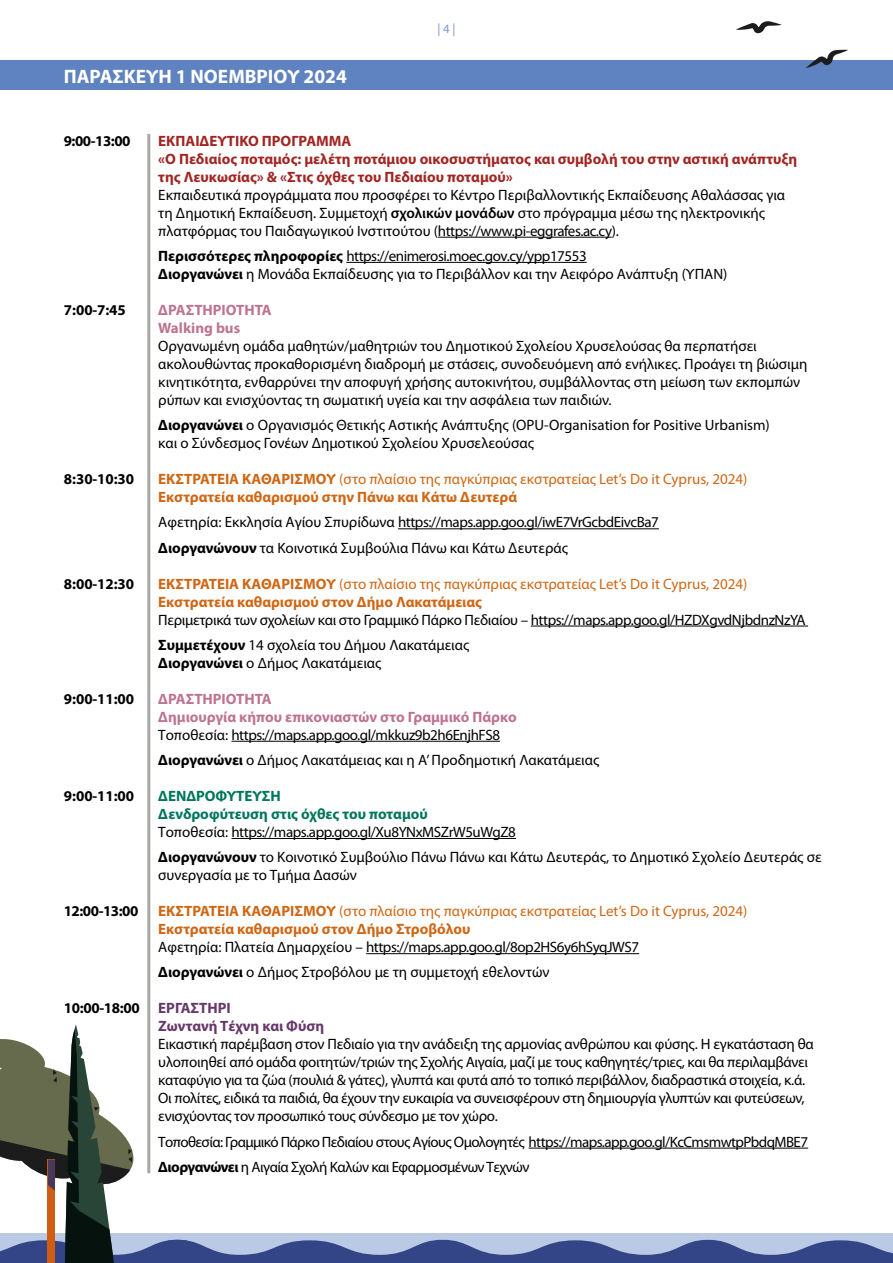
<style>
.page{position:relative;width:893px;height:1263px;background:#fff}
.page>*{position:absolute;margin:0;border:0;box-sizing:border-box;transform-origin:0 0}
.t1{font:700 19.5px "Myriad Pro";color:#fff}
.t2{font:15px/18px "Myriad Pro";letter-spacing:-.005em;color:#000}
.t3{font:700 15px/18px "Myriad Pro";color:#cf6715}
.t4{font:15px/25.2px "Myriad Pro";letter-spacing:-.04em;color:#000}
.t5{font:700 15px/18px "Myriad Pro";color:#a12523}
.t6{font:700 15px/18px "Myriad Pro";color:#be7391}
.t7{font:700 15px "Myriad Pro";color:#000}
.t8{font:700 15px/18px "Myriad Pro";color:#00765c}
.t9{font:700 15px/18px "Myriad Pro";color:#663769}
.t10{font:12.75px "Myriad Pro";color:#7f97cd}
.s1{font-weight:600}
.s2{font-weight:700}
.s3{font-weight:400}
.s4{color:#000}
</style>
<div class="page">
<div style="left:0;top:61px;width:893px;height:29px;background:#5f82c1"></div>
<hr style="left:438px;top:237px;width:174px;height:1px;background:#000">
<hr style="left:346px;top:262px;width:241px;height:1px;background:#000">
<hr style="left:398px;top:528px;width:261px;height:1px;background:#000">
<hr style="left:531px;top:626px;width:277px;height:1px;background:#000">
<hr style="left:231px;top:741px;width:269px;height:1px;background:#000">
<hr style="left:231px;top:838px;width:285px;height:1px;background:#000">
<hr style="left:366px;top:953px;width:273px;height:1px;background:#000">
<hr style="left:147px;top:134px;width:3px;height:1039px;background:#a8a8a7">
<svg style="left:0;top:1024px;width:893px;height:239px"></svg>
<svg style="left:806px;top:50px;width:42px;height:18px"></svg>
<svg style="left:736px;top:21px;width:46px;height:12px"></svg>
<h1 class="t1" style="left:64px;top:63px;width:285px">ΠΑΡΑΣΚΕΥΗ 1 ΝΟΕΜΒΡΙΟΥ 2024</h1>
<p class="t10" style="left:437px;top:21px;width:20px">| 4 |</p>
<p class="t7" style="left:64px;top:131px;width:68px">9:00-13:00</p>
<p class="t5" style="left:158px;top:131px;width:641px">ΕΚΠΑΙΔΕΥΤΙΚΟ ΠΡΟΓΡΑΜΜΑ<br>«Ο Πεδιαίος ποταμός: μελέτη ποτάμιου οικοσυστήματος και συμβολή του στην αστική ανάπτυξη της Λευκωσίας» &amp; «Στις όχθες του Πεδιαίου ποταμού»</p>
<p class="t2" style="left:158px;top:185px;width:628px">Εκπαιδευτικά προγράμματα που προσφέρει το Κέντρο Περιβαλλοντικής Εκπαίδευσης Αθαλάσσας για τη Δημοτική Εκπαίδευση. Συμμετοχή <span class="s1">σχολικών μονάδων</span> στο πρόγραμμα μέσω της ηλεκτρονικής πλατφόρμας του Παιδαγωγικού Ινστιτούτου (https://www.pi-eggrafes.ac.cy).</p>
<p class="t2" style="left:158px;top:247px;width:571px"><span class="s2">Περισσότερες πληροφορίες</span> https://enimerosi.moec.gov.cy/ypp17553<br><span class="s2">Διοργανώνει</span> η Μονάδα Εκπαίδευσης για το Περιβάλλον και την Αειφόρο Ανάπτυξη (ΥΠΑΝ)</p>
<p class="t7" style="left:64px;top:300px;width:64px">7:00-7:45</p>
<p class="t6" style="left:158px;top:300px;width:115px">ΔΡΑΣΤΗΡΙΟΤΗΤΑ<br>Walking bus</p>
<p class="t2" style="left:158px;top:337px;width:651px">Οργανωμένη ομάδα μαθητών/μαθητριών του Δημοτικού Σχολείου Χρυσελούσας θα περπατήσει ακολουθώντας προκαθορισμένη διαδρομή με στάσεις, συνοδευόμενη από ενήλικες. Προάγει τη βιώσιμη κινητικότητα, ενθαρρύνει την αποφυγή χρήσης αυτοκινήτου, συμβάλλοντας στη μείωση των εκπομπών ρύπων και ενισχύοντας τη σωματική υγεία και την ασφάλεια των παιδιών.</p>
<p class="t2" style="left:158px;top:416px;width:613px"><span class="s2">Διοργανώνει</span> ο Οργανισμός Θετικής Αστικής Ανάπτυξης (OPU-Organisation for Positive Urbanism) και ο Σύνδεσμος Γονέων Δημοτικού Σχολείου Χρυσελεούσας</p>
<p class="t7" style="left:64px;top:469px;width:72px">8:30-10:30</p>
<p class="t3" style="left:158px;top:470px;width:591px">ΕΚΣΤΡΑΤΕΙΑ ΚΑΘΑΡΙΣΜΟΥ <span class="s3">(στο πλαίσιο της παγκύπριας εκστρατείας Let’s Do it Cyprus, 2024)<br></span>Εκστρατεία καθαρισμού στην Πάνω και Κάτω Δευτερά</p>
<p class="t2" style="left:158px;top:509px;width:502px;line-height:25.2px">Αφετηρία: Εκκλησία Αγίου Σπυρίδωνα https://maps.app.goo.gl/iwE7VrGcbdEivcBa7<br><span class="s2">Διοργανώνουν</span> τα Κοινοτικά Συμβούλια Πάνω και Κάτω Δευτεράς</p>
<p class="t7" style="left:64px;top:574px;width:72px">8:00-12:30</p>
<p class="t3" style="left:158px;top:574px;width:591px">ΕΚΣΤΡΑΤΕΙΑ ΚΑΘΑΡΙΣΜΟΥ <span class="s3">(στο πλαίσιο της παγκύπριας εκστρατείας Let’s Do it Cyprus, 2024)<br></span>Εκστρατεία καθαρισμού στον Δήμο Λακατάμειας</p>
<p class="t2" style="left:158px;top:607px;width:649px;line-height:25.2px">Περιμετρικά των σχολείων και στο Γραμμικό Πάρκο Πεδιαίου – https://maps.app.goo.gl/HZDXgvdNjbdnzNzYA<br><span class="s2">Συμμετέχουν</span> 14 σχολεία του Δήμου Λακατάμειας</p>
<p class="t2" style="left:158px;top:653px;width:225px"><span class="s2">Διοργανώνει</span> ο Δήμος Λακατάμειας</p>
<p class="t7" style="left:64px;top:689px;width:72px">9:00-11:00</p>
<p class="t6" style="left:158px;top:689px;width:360px">ΔΡΑΣΤΗΡΙΟΤΗΤΑ<br>Δημιουργία κήπου επικονιαστών στο Γραμμικό Πάρκο</p>
<p class="t2" style="left:158px;top:722px;width:443px;line-height:25.2px">Τοποθεσία: https://maps.app.goo.gl/mkkuz9b2h6EnjhFS8<br><span class="s2">Διοργανώνει</span> ο Δήμος Λακατάμειας και η Α’ Προδημοτική Λακατάμειας</p>
<p class="t7" style="left:64px;top:786px;width:72px">9:00-11:00</p>
<p class="t8" style="left:158px;top:786px;width:271px">ΔΕΝΔΡΟΦΥΤΕΥΣΗ<br>Δενδροφύτευση στις όχθες του ποταμού</p>
<p class="t2" style="left:158px;top:819px;width:665px;line-height:25.2px">Τοποθεσία: https://maps.app.goo.gl/Xu8YNxMSZrW5uWgZ8<br><span class="s2">Διοργανώνουν</span> το Κοινοτικό Συμβούλιο Πάνω Πάνω και Κάτω Δευτεράς, το Δημοτικό Σχολείο Δευτεράς σε</p>
<p class="t2" style="left:158px;top:866px;width:200px">συνεργασία με το Τμήμα Δασών</p>
<p class="t7" style="left:64px;top:901px;width:76px">12:00-13:00</p>
<p class="t3" style="left:158px;top:902px;width:591px">ΕΚΣΤΡΑΤΕΙΑ ΚΑΘΑΡΙΣΜΟΥ <span class="s3">(στο πλαίσιο της παγκύπριας εκστρατείας Let’s Do it Cyprus, 2024)<br></span>Εκστρατεία καθαρισμού στον Δήμο Στροβόλου</p>
<p class="t2" style="left:158px;top:934px;width:482px;line-height:25.2px">Αφετηρία: Πλατεία Δημαρχείου – https://maps.app.goo.gl/8op2HS6y6hSyqJWS7<br><span class="s2">Διοργανώνει</span> ο Δήμος Στροβόλου με τη συμμετοχή εθελοντών</p>
<p class="t9" style="left:158px;top:999px;width:167px;text-indent:-94px"><span class="s4">10:00-18:00</span> ΕΡΓΑΣΤΗΡΙ<br>Ζωντανή Τέχνη και Φύση</p>
<p class="t2" style="left:158px;top:1035px;width:657px">Εικαστική παρέμβαση στον Πεδιαίο για την ανάδειξη της αρμονίας ανθρώπου και φύσης. Η εγκατάσταση θα υλοποιηθεί από ομάδα φοιτητών/τριών της Σχολής Αιγαία, μαζί με τους καθηγητές/τριες, και θα περιλαμβάνει καταφύγιο για τα ζώα (πουλιά &amp; γάτες), γλυπτά και φυτά από το τοπικό περιβάλλον, διαδραστικά στοιχεία, κ.ά.<br>Οι πολίτες, ειδικά τα παιδιά, θα έχουν την ευκαιρία να συνεισφέρουν στη δημιουργία γλυπτών και φυτεύσεων, ενισχύοντας τον προσωπικό τους σύνδεσμο με τον χώρο.</p>
<p class="t4" style="left:158px;top:1129px;width:651px">Τοποθεσία: Γραμμικό Πάρκο Πεδιαίου στους Αγίους Ομολογητές https://maps.app.goo.gl/KcCmsmwtpPbdqMBE7<br><span class="s2">Διοργανώνει</span> η Αιγαία Σχολή Καλών και Εφαρμοσμένων Τεχνών</p>
</div>
